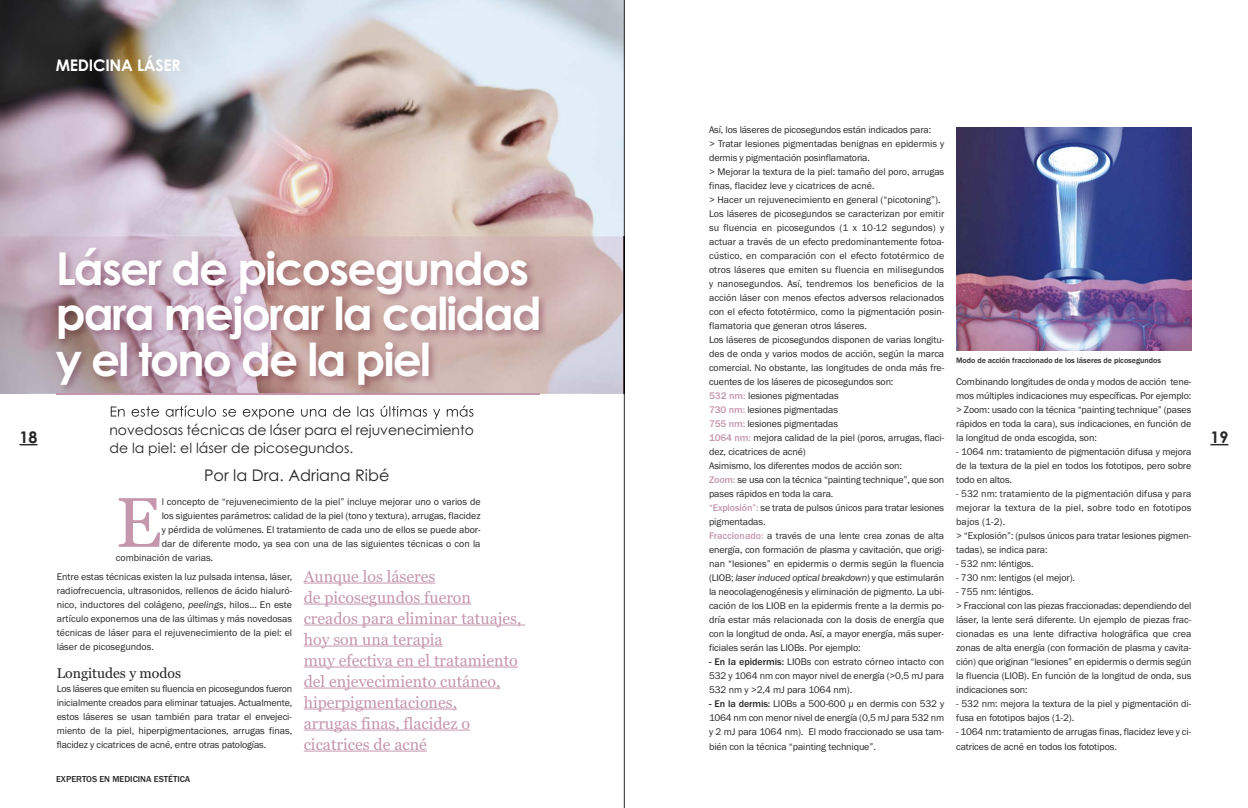
<style>
.page{position:relative;width:1248px;height:808px;background:#fff}
.page>*{position:absolute;margin:0;border:0;box-sizing:border-box;transform-origin:0 0}
.t1{font:70.2px "Georgia";color:#c597ad}
.t2{font:700 45.4px/45.4px "Century Gothic";letter-spacing:-.04em;color:#fff}
.t3{font:16px/21px "Georgia";color:#c597ad}
.t4{font:16px "Century Gothic";color:#272526}
.t5{font:700 16px "Century Gothic";letter-spacing:-.015em;color:#fff}
.t6{font:700 16px "Century Gothic";color:#272526}
.t7{font:14px/18px "Century Gothic";color:#272526}
.t8{font:14px "Georgia";color:#272526}
.t9{font:10px/14px "Franklin Gothic";letter-spacing:-.01em;color:#272526;text-align:justify}
.t10{font:10px/14px "Franklin Gothic";letter-spacing:.01em;color:#272526}
.t11{font:500 9px "Franklin Gothic";color:#272526}
.t12{font:500 8px "Franklin Gothic";color:#272526}
.s1{font-style:italic}
.s2{font-weight:500;color:#c597ad}
.s3{font-weight:500}
</style>
<div class="page">
<img style="left:0;top:0;width:623px;height:236px">
<hr style="left:623px;top:0;width:1px;height:808px;background:#272526">
<svg style="left:19px;top:444px;width:18px;height:1px"></svg>
<hr style="left:304px;top:583px;width:131px;height:1px;background:#c597ad">
<hr style="left:304px;top:604px;width:167px;height:1px;background:#c597ad">
<hr style="left:304px;top:625px;width:217px;height:1px;background:#c597ad">
<hr style="left:304px;top:646px;width:138px;height:1px;background:#c597ad">
<hr style="left:304px;top:667px;width:214px;height:1px;background:#c597ad">
<hr style="left:304px;top:688px;width:196px;height:1px;background:#c597ad">
<hr style="left:304px;top:709px;width:153px;height:1px;background:#c597ad">
<hr style="left:304px;top:730px;width:166px;height:1px;background:#c597ad">
<hr style="left:304px;top:751px;width:123px;height:1px;background:#c597ad">
<svg style="left:1210px;top:444px;width:18px;height:1px"></svg>
<img style="left:956px;top:128px;width:235px;height:223px">
<img style="left:0;top:236px;width:624px;height:158px">
<img style="left:30px;top:241px;width:564px;height:183px">
<img style="left:111px;top:406px;width:92px;height:11px">
<img style="left:57px;top:393px;width:482px;height:2px">
<h3 class="t5" style="left:56px;top:59px;width:127px">MEDICINA LÁSER</h3>
<h3 class="t6" style="left:19px;top:431px;width:19px">18</h3>
<h2 class="t2" style="left:56px;top:250px;width:487px">Láser de picosegundos para mejorar la calidad y el tono de la piel</h2>
<h3 class="t7" style="left:109px;top:422px;width:366px">novedosas técnicas de láser para el rejuvenecimiento de la piel: el láser de picosegundos.</h3>
<h3 class="t4" style="left:204px;top:469px;width:187px">Por la Dra. Adriana Ribé</h3>
<h1 class="t1" style="left:116px;top:494px;width:47px">E</h1>
<p class="t9" style="left:162px;top:495px;width:320px">l concepto de “rejuvenecimiento de la piel” incluye mejorar uno o varios de</p>
<p class="t9" style="left:162px;top:509px;width:320px">los siguientes parámetros: calidad de la piel (tono y textura), arrugas, flacidez</p>
<p class="t9" style="left:162px;top:523px;width:320px">y pérdida de volúmenes. El tratamiento de cada uno de ellos se puede abor-</p>
<p class="t9" style="left:162px;top:537px;width:320px">dar de diferente modo, ya sea con una de las siguientes técnicas o con la</p>
<p class="t9" style="left:116px;top:551px;width:99px">combinación de varias.</p>
<p class="t9" style="left:57px;top:570px;width:237px">Entre estas técnicas existen la luz pulsada intensa, láser, radiofrecuencia, ultrasonidos, rellenos de ácido hialuró&shy;nico, inductores del colágeno, <span class="s1">peelings</span>, hilos… En este artículo exponemos una de las últimas y más novedosas técnicas de láser para el rejuvenecimiento de la piel: el láser de picosegundos.</p>
<h3 class="t8" style="left:57px;top:667px;width:126px">Longitudes y modos</h3>
<p class="t9" style="left:57px;top:682px;width:237px">Los láseres que emiten su fluencia en picosegundos fueron inicialmente creados para eliminar tatuajes. Actualmente, estos láseres se usan también para tratar el envejeci&shy;miento de la piel, hiperpigmentaciones, arrugas finas, flacidez y cicatrices de acné, entre otras patologías.</p>
<h3 class="t3" style="left:304px;top:567px;width:219px">Aunque los láseres<br>de picosegundos fueron creados para eliminar tatuajes, hoy son una terapia<br>muy efectiva en el tratamiento del enjevecimiento cutáneo, hiperpigmentaciones,<br>arrugas finas, flacidez o cicatrices de acné</h3>
<p class="t11" style="left:56px;top:776px;width:136px">EXPERTOS EN MEDICINA ESTÉTICA</p>
<p class="t9" style="left:709px;top:124px;width:237px;text-align:left">Así, los láseres de picosegundos están indicados para:<br>&gt; Tratar lesiones pigmentadas benignas en epidermis y dermis y pigmentación posinflamatoria.<br>&gt; Mejorar la textura de la piel: tamaño del poro, arrugas finas, flacidez leve y cicatrices de acné.<br>&gt; Hacer un rejuvenecimiento en general (“picotoning”).<br>Los láseres de picosegundos se caracterizan por emitir su fluencia en picosegundos (1 x 10-12 segundos) y actuar a través de un efecto predominantemente fotoa&shy;cústico, en comparación con el efecto fototérmico de otros láseres que emiten su fluencia en milisegundos y nanosegundos. Así, tendremos los beneficios de la acción láser con menos efectos adversos relacionados con el efecto fototérmico, como la pigmentación posin&shy;flamatoria que generan otros láseres.<br>Los láseres de picosegundos disponen de varias longitu&shy;des de onda y varios modos de acción, según la marca comercial. No obstante, las longitudes de onda más fre&shy;cuentes de los láseres de picosegundos son:<br><span class="s2">532 nm:</span> lesiones pigmentadas<br><span class="s2">730 nm:</span> lesiones pigmentadas<br><span class="s2">755 nm:</span> lesiones pigmentadas<br><span class="s2">1064 nm:</span> mejora calidad de la piel (poros, arrugas, flaci&shy;dez, cicatrices de acné)<br>Asimismo, los diferentes modos de acción son:<br><span class="s2">Zoom:</span> se usa con la técnica “painting technique”, que son pases rápidos en toda la cara.<br><span class="s2">“Explosión”:</span> se trata de pulsos únicos para tratar lesiones pigmentadas.<br><span class="s2">Fraccionado:</span> a través de una lente crea zonas de alta energía, con formación de plasma y cavitación, que origi&shy;nan “lesiones” en epidermis o dermis según la fluencia (LIOB; <span class="s1">laser induced optical breakdown</span>) y que estimularán la neocolagenogénesis y eliminación de pigmento. La ubi&shy;cación de los LIOB en la epidermis frente a la dermis po&shy;dría estar más relacionada con la dosis de energía que con la longitud de onda. Así, a mayor energía, más super&shy;ficiales serán las LIOBs. Por ejemplo:</p>
<p class="t9" style="left:709px;top:656px;width:237px"><span class="s3">- En la epidermis:</span> LIOBs con estrato córneo intacto con 532 y 1064 nm con mayor nivel de energía (&gt;0,5 mJ para 532 nm y &gt;2,4 mJ para 1064 nm).</p>
<p class="t9" style="left:709px;top:698px;width:236px"><span class="s3">- En la dermis:</span> LIOBs a 500-600 µ en dermis con 532 y 1064 nm con menor nivel de energía (0,5 mJ para 532 nm y 2 mJ para 1064 nm). El modo fraccionado se usa tam&shy;bién con la técnica “painting technique”.</p>
<p class="t12" style="left:956px;top:358px;width:206px">Modo de acción fraccionado de los láseres de picosegundos</p>
<p class="t9" style="left:956px;top:376px;width:237px">Combinando longitudes de onda y modos de acción tene&shy;mos múltiples indicaciones muy específicas. Por ejemplo: &gt; Zoom: usado con la técnica “painting technique” (pases rápidos en toda la cara), sus indicaciones, en función de la longitud de onda escogida, son:</p>
<p class="t9" style="left:956px;top:446px;width:237px">- 1064 nm: tratamiento de pigmentación difusa y mejora de la textura de la piel en todos los fototipos, pero sobre todo en altos.</p>
<p class="t10" style="left:956px;top:488px;width:237px">- 532 nm: tratamiento de la pigmentación difusa y para mejorar la textura de la piel, sobre todo en fototipos bajos (1-2).<br>&gt; “Explosión”: (pulsos únicos para tratar lesiones pigmen&shy;tadas), se indica para:</p>
<p class="t9" style="left:956px;top:558px;width:79px">- 532 nm: léntigos.</p>
<p class="t9" style="left:956px;top:572px;width:120px">- 730 nm: lentigos (el mejor).</p>
<p class="t9" style="left:956px;top:586px;width:237px;text-align:left">- 755 nm: léntigos.<br>&gt; Fraccional con las piezas fraccionadas: dependiendo del láser, la lente será diferente. Un ejemplo de piezas frac&shy;cionadas es una lente difractiva holográfica que crea zonas de alta energía (con formación de plasma y cavita&shy;ción) que originan “lesiones” en epidermis o dermis según la fluencia (LIOB). En función de la longitud de onda, sus indicaciones son:</p>
<p class="t9" style="left:956px;top:698px;width:236px">- 532 nm: mejora la textura de la piel y pigmentación di&shy;fusa en fototipos bajos (1-2).</p>
<p class="t9" style="left:956px;top:726px;width:236px">- 1064 nm: tratamiento de arrugas finas, flacidez leve y ci&shy;catrices de acné en todos los fototipos.</p>
<h3 class="t6" style="left:1210px;top:431px;width:19px">19</h3>
</div>
